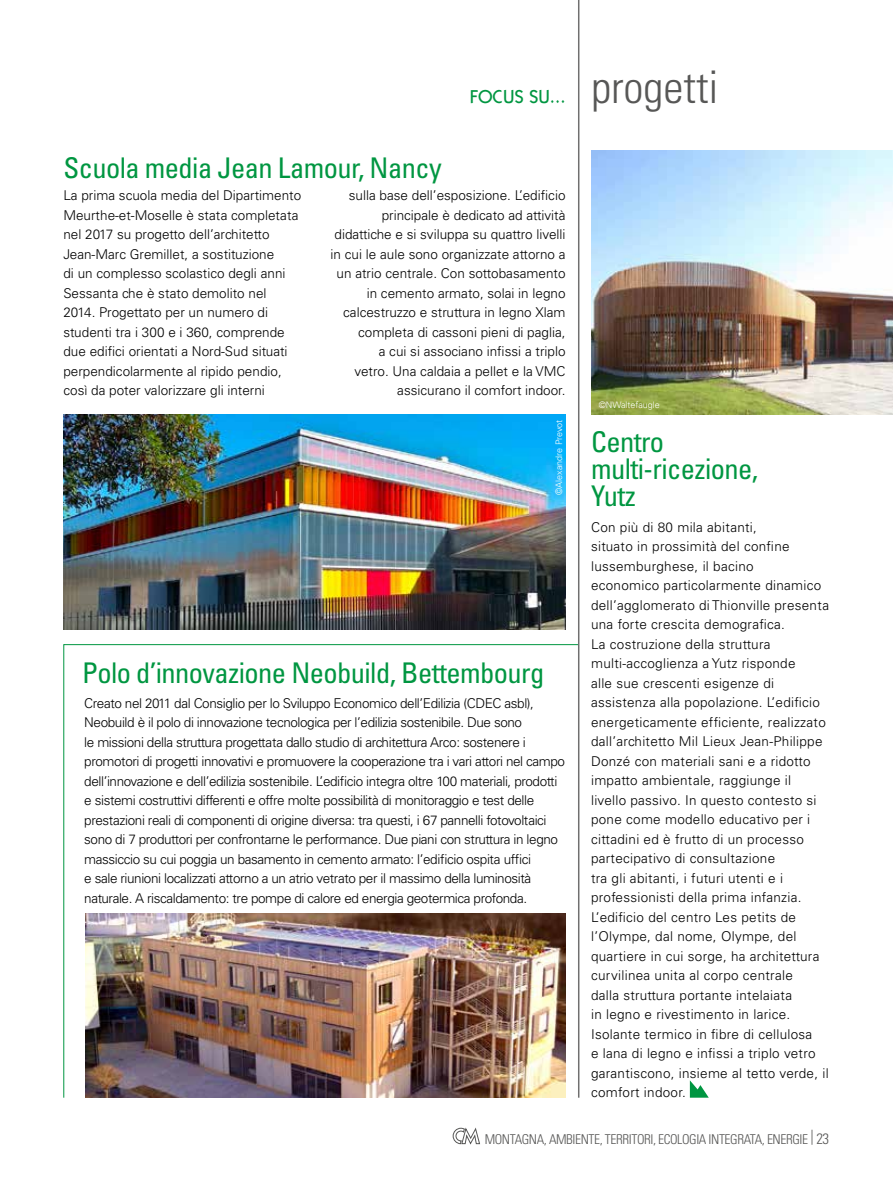
<style>
.page{position:relative;width:893px;height:1191px;background:#fff}
.page>*{position:absolute;margin:0;border:0;box-sizing:border-box;transform-origin:0 0}
.t1{font:300 condensed 45px "Univers";color:#575756}
.t2{font:condensed 28.5px/27px "Univers";letter-spacing:-.02em;color:#009641}
.t3{font:500 18.75px "Itc Kabel";color:#009641}
.t4{font:300 13.5px/19.5px "Univers";letter-spacing:.02em;color:#000}
.t5{font:300 13.5px/19.5px "Univers";letter-spacing:-.03em;color:#000}
.t6{font:300 13.5px/19.5px "Univers";color:#000}
.t7{font:300 condensed 13.5px "Univers";letter-spacing:-.03em;color:#575756}
.t8{font:300 9px "Univers";color:#fff}
.s1{font-size:15px}
</style>
<div class="page">
<svg style="left:452px;top:1127px;width:28px;height:18px"></svg>
<svg style="left:690px;top:1080px;width:19px;height:17px"></svg>
<img style="left:64px;top:415px;width:502px;height:214px">
<img style="left:591px;top:150px;width:302px;height:265px">
<hr style="left:578px;top:0;width:1px;height:1097px;background:#706f6f">
<img style="left:63px;top:644px;width:516px;height:454px">
<h2 class="t2" style="left:63px;top:154px;width:380px">Scuola media Jean Lamour, Nancy</h2>
<h3 class="t3" style="left:470px;top:85px;width:97px">FOCUS SU...</h3>
<p class="t6" style="left:63px;top:186px;width:239px">La prima scuola media del Dipartimento Meurthe-et-Moselle è stata completata nel 2017 su progetto dell’architetto Jean-Marc Gremillet, a sostituzione<br>di un complesso scolastico degli anni Sessanta che è stato demolito nel 2014. Progettato per un numero di studenti tra i 300 e i 360, comprende due edifici orientati a Nord-Sud situati perpendicolarmente al ripido pendio, così da poter valorizzare gli interni</p>
<p class="t6" style="left:331px;top:186px;width:236px;text-align:right">sulla base dell’esposizione. L’edificio principale è dedicato ad attività didattiche e si sviluppa su quattro livelli in cui le aule sono organizzate attorno a un atrio centrale. Con sottobasamento in cemento armato, solai in legno calcestruzzo e struttura in legno Xlam completa di cassoni pieni di paglia,<br>a cui si associano infissi a triplo<br>vetro. Una caldaia a pellet e la VMC assicurano il comfort indoor.</p>
<p class="t8" style="left:554px;top:495px;width:77px;rotate:-90deg">©Alexandre Prevot</p>
<h2 class="t2" style="left:82px;top:659px;width:464px">Polo d’innovazione Neobuild, Bettembourg</h2>
<p class="t5" style="left:84px;top:693px;width:482px">Creato nel 2011 dal Consiglio per lo Sviluppo Economico dell’Edilizia (CDEC asbl), Neobuild è il polo di innovazione tecnologica per l’edilizia sostenibile. Due sono<br>le missioni della struttura progettata dallo studio di architettura Arco: sostenere i promotori di progetti innovativi e promuovere la cooperazione tra i vari attori nel campo dell’innovazione e dell’edilizia sostenibile. L’edificio integra oltre 100 materiali, prodotti e sistemi costruttivi differenti e offre molte possibilità di monitoraggio e test delle prestazioni reali di componenti di origine diversa: tra questi, i 67 pannelli fotovoltaici sono di 7 produttori per confrontarne le performance. Due piani con struttura in legno massiccio su cui poggia un basamento in cemento armato: l’edificio ospita uffici<br>e sale riunioni localizzati attorno a un atrio vetrato per il massimo della luminosità naturale. A riscaldamento: tre pompe di calore ed energia geotermica profonda.</p>
<h1 class="t1" style="left:591px;top:60px;width:129px">progetti</h1>
<p class="t8" style="left:599px;top:399px;width:63px">©NWaltefaugle</p>
<h2 class="t2" style="left:591px;top:428px;width:169px">Centro multi-ricezione,<br>Yutz</h2>
<p class="t4" style="left:591px;top:517px;width:240px">Con più di 80 mila abitanti,<br>situato in prossimità del confine lussemburghese, il bacino<br>economico particolarmente dinamico dell’agglomerato di Thionville presenta una forte crescita demografica.<br>La costruzione della struttura multi-accoglienza a Yutz risponde<br>alle sue crescenti esigenze di assistenza alla popolazione. L’edificio energeticamente efficiente, realizzato dall’architetto Mil Lieux Jean-Philippe Donzé con materiali sani e a ridotto impatto ambientale, raggiunge il livello passivo. In questo contesto si pone come modello educativo per i cittadini ed è frutto di un processo partecipativo di consultazione<br>tra gli abitanti, i futuri utenti e i professionisti della prima infanzia.<br>L’edificio del centro Les petits de l’Olympe, dal nome, Olympe, del quartiere in cui sorge, ha architettura curvilinea unita al corpo centrale<br>dalla struttura portante intelaiata<br>in legno e rivestimento in larice.<br>Isolante termico in fibre di cellulosa<br>e lana di legno e infissi a triplo vetro garantiscono, insieme al tetto verde, il comfort indoor.</p>
<p class="t7" style="left:485px;top:1131px;width:346px">MONTAGNA, AMBIENTE, TERRITORI, ECOLOGIA INTEGRATA, ENERGIE <sup>|</sup> <span class="s1">23</span></p>
</div>
